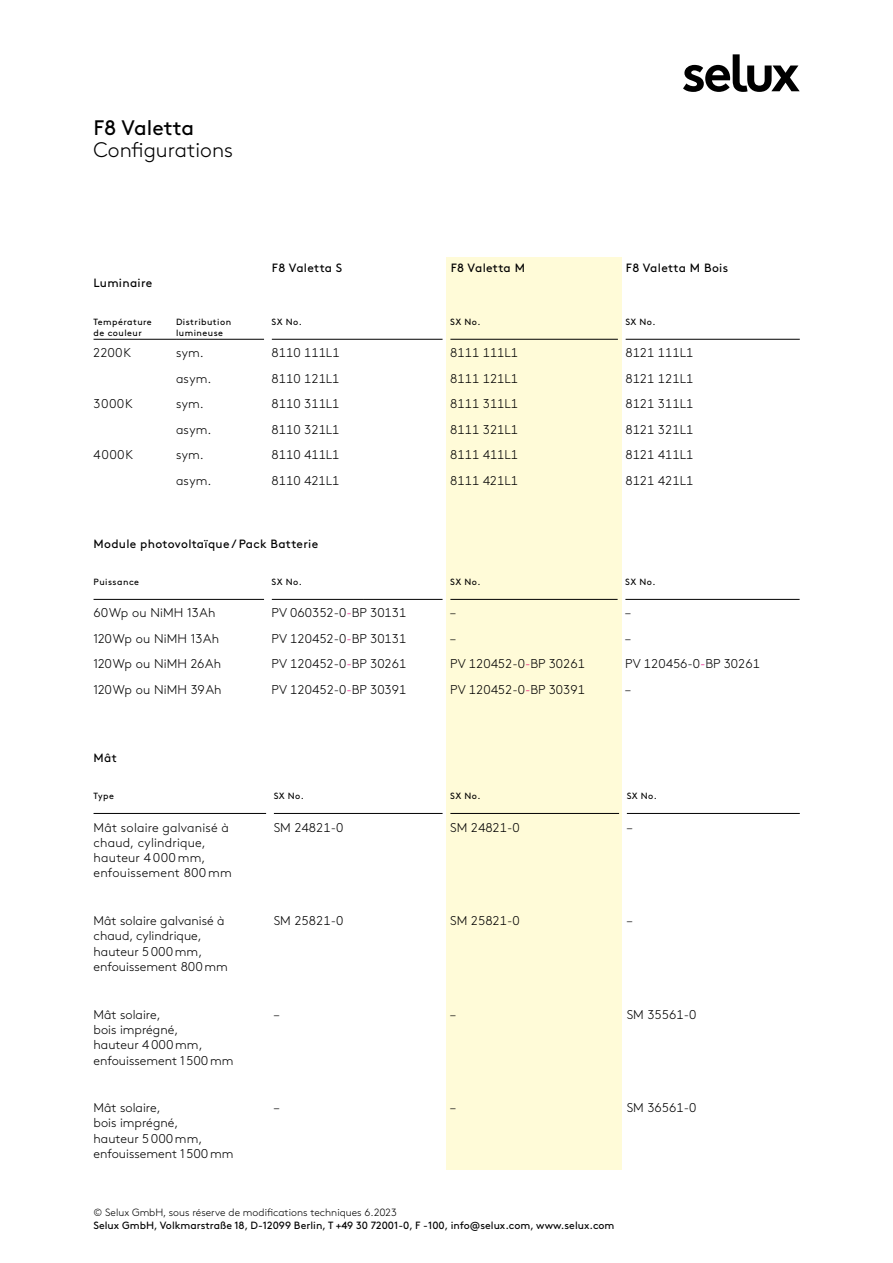
<style>
.page{position:relative;width:893px;height:1263px;background:#fff}
.page>*{position:absolute;margin:0;border:0;box-sizing:border-box;transform-origin:0 0}
.t1{font:300 21px "Brown Pro";color:#000}
.t2{font:21px "Brown Pro";color:#000}
.t3{font:300 12.75px/15.3px "Brown Pro";color:#000}
.t4{font:12px "Brown Pro";letter-spacing:.025em;color:#000}
.t5{font:10.5px "Brown Pro";color:#000}
.t6{font:300 10.5px "Brown Pro";color:#000}
.t7{font:9px/10.8px "Brown Pro";letter-spacing:.05em;color:#000}
.s1{color:#e6007d}
</style>
<div class="page">
<svg style="left:683px;top:54px;width:117px;height:38px"></svg>
<hr style="left:94px;top:339px;width:82px;height:1px;background:#000">
<hr style="left:176px;top:339px;width:88px;height:1px;background:#000">
<hr style="left:272px;top:339px;width:171px;height:1px;background:#000">
<hr style="left:625px;top:339px;width:175px;height:1px;background:#000">
<hr style="left:94px;top:599px;width:170px;height:1px;background:#000">
<hr style="left:272px;top:599px;width:91px;height:1px;background:#000">
<hr style="left:363px;top:599px;width:80px;height:1px;background:#000">
<hr style="left:625px;top:599px;width:175px;height:1px;background:#000">
<hr style="left:94px;top:813px;width:172px;height:1px;background:#000">
<hr style="left:274px;top:813px;width:169px;height:1px;background:#000">
<hr style="left:627px;top:813px;width:173px;height:1px;background:#000">
<div style="left:446px;top:257px;width:176px;height:912px;background:#fffbd8"></div>
<h1 class="t2" style="left:94px;top:111px;width:102px">F8 Valetta</h1>
<h1 class="t1" style="left:94px;top:135px;width:141px">Configurations</h1>
<p class="t4" style="left:94px;top:274px;width:60px">Luminaire</p>
<p class="t4" style="left:272px;top:259px;width:72px">F8 Valetta S</p>
<p class="t4" style="left:451px;top:259px;width:76px">F8 Valetta M</p>
<p class="t4" style="left:626px;top:259px;width:104px">F8 Valetta M Bois</p>
<p class="t7" style="left:94px;top:315px;width:60px">Température de couleur</p>
<p class="t7" style="left:176px;top:315px;width:57px">Distribution lumineuse</p>
<p class="t7" style="left:272px;top:315px;width:32px">SX No.</p>
<p class="t7" style="left:450px;top:315px;width:32px">SX No.</p>
<p class="t7" style="left:625px;top:315px;width:32px">SX No.</p>
<p class="t3" style="left:94px;top:344px;width:39px">2200K</p>
<p class="t3" style="left:176px;top:344px;width:29px">sym.</p>
<p class="t3" style="left:272px;top:344px;width:69px">8110 111L1</p>
<p class="t3" style="left:450px;top:344px;width:69px">8111 111L1</p>
<p class="t3" style="left:625px;top:344px;width:69px">8121 111L1</p>
<p class="t3" style="left:176px;top:370px;width:37px">asym.</p>
<p class="t3" style="left:272px;top:370px;width:69px">8110 121L1</p>
<p class="t3" style="left:450px;top:370px;width:69px">8111 121L1</p>
<p class="t3" style="left:625px;top:370px;width:69px">8121 121L1</p>
<p class="t3" style="left:94px;top:395px;width:41px">3000K</p>
<p class="t3" style="left:176px;top:395px;width:29px">sym.</p>
<p class="t3" style="left:272px;top:395px;width:69px">8110 311L1</p>
<p class="t3" style="left:450px;top:395px;width:69px">8111 311L1</p>
<p class="t3" style="left:625px;top:395px;width:69px">8121 311L1</p>
<p class="t3" style="left:176px;top:421px;width:37px">asym.</p>
<p class="t3" style="left:272px;top:421px;width:69px">8110 321L1</p>
<p class="t3" style="left:450px;top:421px;width:69px">8111 321L1</p>
<p class="t3" style="left:625px;top:421px;width:69px">8121 321L1</p>
<p class="t3" style="left:94px;top:446px;width:41px">4000K</p>
<p class="t3" style="left:176px;top:446px;width:29px">sym.</p>
<p class="t3" style="left:272px;top:446px;width:69px">8110 411L1</p>
<p class="t3" style="left:450px;top:446px;width:69px">8111 411L1</p>
<p class="t3" style="left:625px;top:446px;width:69px">8121 411L1</p>
<p class="t3" style="left:176px;top:472px;width:37px">asym.</p>
<p class="t3" style="left:272px;top:472px;width:69px">8110 421L1</p>
<p class="t3" style="left:450px;top:472px;width:69px">8111 421L1</p>
<p class="t3" style="left:625px;top:472px;width:69px">8121 421L1</p>
<p class="t4" style="left:94px;top:534px;width:226px">Module photovoltaïque / Pack Batterie</p>
<p class="t7" style="left:94px;top:576px;width:47px">Puissance</p>
<p class="t7" style="left:272px;top:576px;width:32px">SX No.</p>
<p class="t7" style="left:450px;top:576px;width:32px">SX No.</p>
<p class="t7" style="left:625px;top:576px;width:32px">SX No.</p>
<p class="t3" style="left:94px;top:604px;width:123px">60Wp ou NiMH 13Ah</p>
<p class="t3" style="left:272px;top:604px;width:136px">PV 060352-0<span class="s1">-</span>BP 30131</p>
<p class="t3" style="left:450px;top:604px;width:7px">–</p>
<p class="t3" style="left:625px;top:604px;width:7px">–</p>
<p class="t3" style="left:94px;top:630px;width:127px">120Wp ou NiMH 13Ah</p>
<p class="t3" style="left:272px;top:630px;width:136px">PV 120452-0<span class="s1">-</span>BP 30131</p>
<p class="t3" style="left:450px;top:630px;width:7px">–</p>
<p class="t3" style="left:625px;top:630px;width:7px">–</p>
<p class="t3" style="left:94px;top:655px;width:129px">120Wp ou NiMH 26Ah</p>
<p class="t3" style="left:272px;top:655px;width:136px">PV 120452-0<span class="s1">-</span>BP 30261</p>
<p class="t3" style="left:450px;top:655px;width:136px">PV 120452-0<span class="s1">-</span>BP 30261</p>
<p class="t3" style="left:625px;top:655px;width:136px">PV 120456-0<span class="s1">-</span>BP 30261</p>
<p class="t3" style="left:94px;top:681px;width:130px">120Wp ou NiMH 39Ah</p>
<p class="t3" style="left:272px;top:681px;width:136px">PV 120452-0<span class="s1">-</span>BP 30391</p>
<p class="t3" style="left:450px;top:681px;width:136px">PV 120452-0<span class="s1">-</span>BP 30391</p>
<p class="t3" style="left:625px;top:681px;width:7px">–</p>
<p class="t4" style="left:94px;top:748px;width:25px">Mât</p>
<p class="t7" style="left:94px;top:790px;width:22px">Type</p>
<p class="t7" style="left:274px;top:790px;width:32px">SX No.</p>
<p class="t7" style="left:450px;top:790px;width:32px">SX No.</p>
<p class="t7" style="left:627px;top:790px;width:32px">SX No.</p>
<p class="t3" style="left:94px;top:818px;width:140px">Mât solaire galvanisé à chaud, cylindrique, hauteur 4000mm, enfouissement 800mm</p>
<p class="t3" style="left:274px;top:818px;width:71px">SM 24821-0</p>
<p class="t3" style="left:450px;top:818px;width:71px">SM 24821-0</p>
<p class="t3" style="left:627px;top:818px;width:7px">–</p>
<p class="t3" style="left:94px;top:912px;width:136px">Mât solaire galvanisé à chaud, cylindrique, hauteur 5000mm, enfouissement 800mm</p>
<p class="t3" style="left:274px;top:912px;width:71px">SM 25821-0</p>
<p class="t3" style="left:450px;top:912px;width:71px">SM 25821-0</p>
<p class="t3" style="left:627px;top:912px;width:7px">–</p>
<p class="t3" style="left:94px;top:1006px;width:141px">Mât solaire,<br>bois imprégné,<br>hauteur 4000mm, enfouissement 1500mm</p>
<p class="t3" style="left:274px;top:1006px;width:7px">–</p>
<p class="t3" style="left:450px;top:1006px;width:7px">–</p>
<p class="t3" style="left:627px;top:1006px;width:71px">SM 35561-0</p>
<p class="t3" style="left:94px;top:1099px;width:141px">Mât solaire,<br>bois imprégné,<br>hauteur 5000mm, enfouissement 1500mm</p>
<p class="t3" style="left:274px;top:1099px;width:7px">–</p>
<p class="t3" style="left:450px;top:1099px;width:7px">–</p>
<p class="t3" style="left:627px;top:1099px;width:71px">SM 36561-0</p>
<p class="t6" style="left:94px;top:1205px;width:305px">© Selux GmbH, sous réserve de modifications techniques 6.2023</p>
<p class="t5" style="left:94px;top:1217px;width:522px">Selux GmbH, Volkmarstraße 18, D-12099 Berlin, T +49 30 72001-0, F -100, info@selux.com, www.selux.com</p>
</div>
